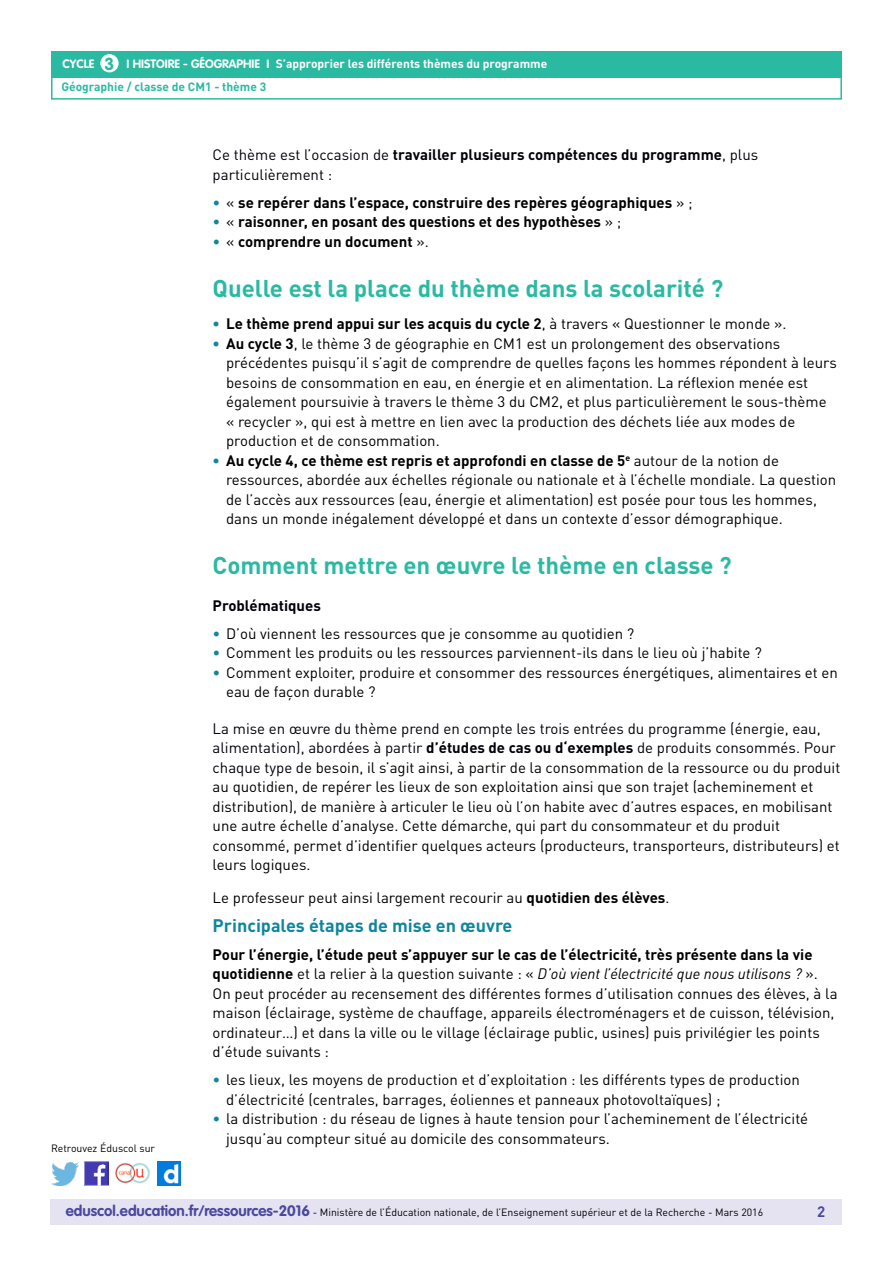
<style>
.page{position:relative;width:893px;height:1263px;background:#fff}
.page>*{position:absolute;margin:0;border:0;box-sizing:border-box;transform-origin:0 0}
.t1{font:700 24px "DIN Pro";color:#2abaa2}
.t2{font:700 18px "DIN Pro";color:#0e869e}
.t3{font:700 17.25px "VAG Rounded Std";color:#2abaa2}
.t4{font:15px/19.5px "DIN Pro";color:#000}
.t5{font:700 15px "DIN Pro";color:#000}
.t6{font:15px/19.5px "DIN Pro";color:#000009}
.t7{font:700 15px "DIN Pro";color:#000009}
.t8{font:700 15px "DIN Pro";color:#4b499e}
.t9{font:700 12px "DIN Pro";color:#fff}
.t10{font:700 12px "DIN Pro";color:#2abaa2}
.t11{font:700 12px "VAG Rounded Std";color:#fff}
.t12{font:10.5px "DIN Pro";color:#000}
.s1{font-family:"VAG Rounded Std"}
.s2{font-weight:700}
.s3{font-weight:400;color:#0e869e}
.s4{font-weight:400}
.s5{color:#0e869e}
.s6{font-weight:700;color:#0e869e}
.s7{color:#000009}
.s8{font-weight:700;color:#000009}
.s9{font-style:italic}
.s10{font-family:"VAG Rounded Std";font-weight:700;font-size:15px;color:#4b499e}
</style>
<div class="page">
<div style="left:50px;top:1199px;width:791px;height:26px;background:#e5e3f2"></div>
<div style="left:51px;top:51px;width:791px;height:27px;background:#2abaa2"></div>
<div style="left:100px;top:54px;width:19px;height:18px;background:#fff;border-radius:50%"></div>
<div style="left:51px;top:75px;width:791px;height:25px;border:2px solid #2abaa2"></div>
<img style="left:85px;top:1162px;width:23px;height:23px">
<img style="left:51px;top:1163px;width:28px;height:22px">
<img style="left:158px;top:1162px;width:22px;height:23px">
<img style="left:115px;top:1162px;width:35px;height:22px">
<p class="t11" style="left:63px;top:57px;width:33px">CYCLE</p>
<p class="t11" style="left:127px;top:57px;width:123px">I Histoire - Géographie</p>
<p class="t3" style="left:105px;top:53px;width:11px">3</p>
<p class="t9" style="left:266px;top:56px;width:282px"><span class="s1">I</span> S’approprier les différents thèmes du programme</p>
<p class="t10" style="left:61px;top:79px;width:206px">Géographie / classe de CM1 - thème 3</p>
<p class="t12" style="left:51px;top:1141px;width:106px">Retrouvez Éduscol sur</p>
<p class="t6" style="left:213px;top:145px;width:547px">Ce thème est l’occasion de <span class="s2">travailler plusieurs compétences du programme</span>, plus particulièrement :</p>
<p class="t5" style="left:213px;top:192px;width:481px"><span class="s3">•</span> <span class="s4">«</span> se repérer dans l’espace, construire des repères géographiques <span class="s4">» ;</span></p>
<p class="t5" style="left:213px;top:212px;width:410px"><span class="s3">•</span> <span class="s4">«</span> raisonner, en posant des questions et des hypothèses <span class="s4">» ;</span></p>
<p class="t5" style="left:213px;top:231px;width:218px"><span class="s3">•</span> <span class="s4">«</span> comprendre un document <span class="s4">».</span></p>
<h1 class="t1" style="left:213px;top:272px;width:512px">Quelle est la place du thème dans la scolarité ?</h1>
<p class="t5" style="left:213px;top:314px;width:575px"><span class="s5">•</span> Le thème prend appui sur les acquis du cycle 2<span class="s4">, à travers « Questionner le monde ».</span></p>
<p class="t4" style="left:226px;top:333px;width:612px;text-indent:-14px"><span class="s6">•</span> <span class="s2">Au cycle 3</span>, le thème 3 de géographie en CM1 est un prolongement des observations précédentes puisqu’il s’agit de comprendre de quelles façons les hommes répondent à leurs besoins de consommation en eau, en énergie et en alimentation. La réflexion menée est également poursuivie à travers le thème 3 du CM2, et plus particulièrement le sous-thème « recycler », qui est à mettre en lien avec la production des déchets liée aux modes de production et de consommation.</p>
<p class="t4" style="left:226px;top:450px;width:612px;text-indent:-14px"><span class="s6">•</span> <span class="s2">Au cycle 4, ce thème est repris et approfondi en classe de 5</span><sup>e</sup> autour de la notion de ressources, abordée aux échelles régionale ou nationale et à l’échelle mondiale. La question de l’accès aux ressources (eau, énergie et alimentation) est posée pour tous les hommes, dans un monde inégalement développé et dans un contexte d’essor démographique.</p>
<h1 class="t1" style="left:213px;top:550px;width:521px">Comment mettre en œuvre le thème en classe ?</h1>
<p class="t7" style="left:213px;top:595px;width:110px">Problématiques</p>
<p class="t4" style="left:213px;top:623px;width:423px"><span class="s5">•</span> D’où viennent les ressources que je consomme au quotidien ?</p>
<p class="t4" style="left:213px;top:643px;width:551px"><span class="s5">•</span> Comment les produits ou les ressources parviennent-ils dans le lieu où j’habite ?</p>
<p class="t4" style="left:226px;top:662px;width:613px;text-indent:-14px"><span class="s5">•</span> Comment exploiter, produire et consommer des ressources énergétiques, alimentaires et en eau de façon durable ?</p>
<p class="t4" style="left:213px;top:718px;width:629px"><span class="s7">La mise en œuvre du thème prend en compte les trois entrées du programme (énergie, eau, alimentation), abordées à partir</span> <span class="s8">d’études de cas ou d‘exemples</span> <span class="s7">de produits consommés. Pour chaque type de</span> besoin, il s’agit ainsi, à partir de la consommation de la ressource ou du produit au quotidien, de repérer les lieux de son exploitation ainsi que son trajet (acheminement et distribution), de manière à articuler le lieu où l’on habite avec d’autres espaces, en mobilisant une autre échelle d’analyse. Cette démarche, qui part du consommateur et du produit consommé, permet d’identifier quelques acteurs (producteurs, transporteurs, distributeurs) et leurs logiques.</p>
<p class="t4" style="left:213px;top:887px;width:458px">Le professeur peut ainsi largement recourir au <span class="s2">quotidien des élèves</span>.</p>
<p class="t2" style="left:213px;top:913px;width:301px">Principales étapes de mise en œuvre</p>
<p class="t4" style="left:213px;top:944px;width:626px"><span class="s2">Pour l’énergie, l’étude peut s’appuyer sur le cas de l’électricité, très présente dans la vie quotidienne</span> et la relier à la question suivante : « <span class="s9">D’où vient l’électricité que nous utilisons ?</span> ».<br>On peut procéder au recensement des différentes formes d’utilisation connues des élèves, à la maison (éclairage, système de chauffage, appareils électroménagers et de cuisson, télévision, ordinateur…) et dans la ville ou le village (éclairage public, usines) puis privilégier les points d’étude suivants :</p>
<p class="t4" style="left:226px;top:1070px;width:575px;text-indent:-14px"><span class="s5">•</span> les lieux, les moyens de production et d’exploitation : les différents types de production d’électricité (centrales, barrages, éoliennes et panneaux photovoltaïques) ;</p>
<p class="t4" style="left:226px;top:1109px;width:584px;text-indent:-14px"><span class="s5">•</span> la distribution : du réseau de lignes à haute tension pour l’acheminement de l’électricité jusqu’au compteur situé au domicile des consommateurs.</p>
<p class="t12" style="left:66px;top:1205px;width:699px"><span class="s10">eduscol.education.fr/ressources-2016</span> - Ministère de l’Éducation nationale, de l’Enseignement supérieur et de la Recherche - Mars 2016</p>
<p class="t8" style="left:817px;top:1201px;width:10px">2</p>
</div>
